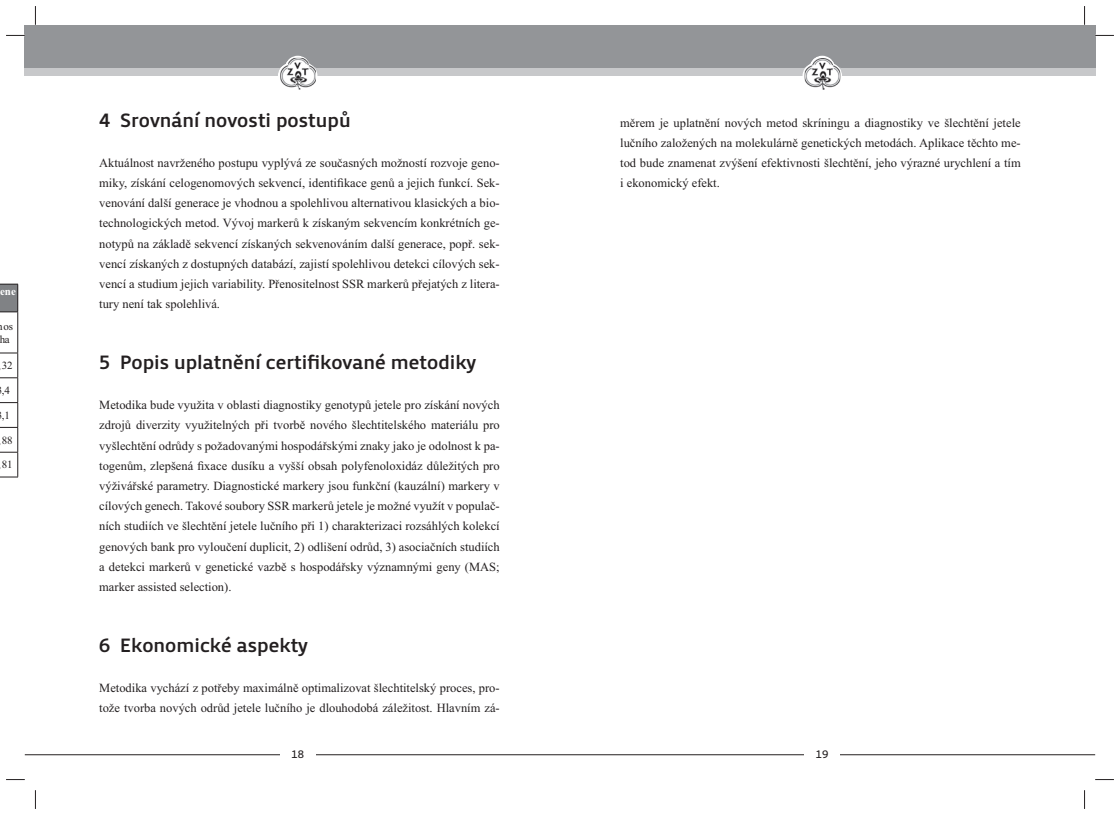
<style>
.page{position:relative;width:1120px;height:815px;background:#fff}
.page>*{position:absolute;margin:0;border:0;box-sizing:border-box;transform-origin:0 0}
.t1{font:20px "Priva Three Pro";color:#231f20}
.t2{font:12.5px/20.2px "Times New Roman";color:#231f20;text-align:justify}
.t3{font:11.25px "Priva Two Pro";color:#231f20}
.t4{font:11px/13.2px "Times New Roman";color:#231f20}
.t5{font:700 11px "Times New Roman";color:#fff}
</style>
<div class="page">
<div style="left:25px;top:44px;width:535px;height:32px;background:#c7c8ca"></div>
<div style="left:25px;top:25px;width:535px;height:42px;background:#939598"></div>
<svg style="left:278px;top:56px;width:39px;height:20px"></svg>
<hr style="left:25px;top:754px;width:535px;height:1px;background:#231f20">
<div style="left:280px;top:750px;width:35px;height:30px;background:#fff"></div>
<img style="left:280px;top:58px;width:36px;height:6px">
<img style="left:286px;top:58px;width:24px;height:6px">
<img style="left:280px;top:64px;width:15px;height:24px">
<img style="left:295px;top:64px;width:21px;height:25px">
<div style="left:560px;top:44px;width:535px;height:32px;background:#c7c8ca"></div>
<div style="left:560px;top:25px;width:535px;height:42px;background:#939598"></div>
<svg style="left:802px;top:56px;width:40px;height:25px"></svg>
<hr style="left:560px;top:754px;width:535px;height:1px;background:#231f20">
<div style="left:804px;top:750px;width:36px;height:30px;background:#fff"></div>
<img style="left:804px;top:58px;width:36px;height:6px">
<img style="left:810px;top:58px;width:24px;height:6px">
<img style="left:804px;top:64px;width:16px;height:24px">
<img style="left:820px;top:64px;width:20px;height:25px">
<svg style="left:0;top:284px;width:18px;height:29px"></svg>
<hr style="left:17px;top:312px;width:1px;height:41px;background:#231f20">
<svg style="left:0;top:353px;width:18px;height:125px"></svg>
<svg style="left:6px;top:35px;width:19px;height:1px"></svg>
<svg style="left:1095px;top:35px;width:19px;height:1px"></svg>
<svg style="left:6px;top:779px;width:19px;height:1px"></svg>
<svg style="left:1095px;top:779px;width:19px;height:1px"></svg>
<svg style="left:35px;top:6px;width:1px;height:19px"></svg>
<svg style="left:35px;top:790px;width:1px;height:19px"></svg>
<svg style="left:1084px;top:6px;width:1px;height:19px"></svg>
<svg style="left:1084px;top:790px;width:1px;height:19px"></svg>
<p class="t5" style="left:0;top:288px;width:17px">ene</p>
<p class="t4" style="left:-2px;top:320px;width:17px">nos ha</p>
<p class="t4" style="left:-1px;top:360px;width:15px">,32</p>
<p class="t4" style="left:2px;top:385px;width:10px">,4</p>
<p class="t4" style="left:2px;top:410px;width:10px">,1</p>
<p class="t4" style="left:-1px;top:434px;width:15px">,88</p>
<p class="t4" style="left:-1px;top:459px;width:15px">,81</p>
<h1 class="t1" style="left:99px;top:112px;width:253px">4 Srovnání novosti postupů</h1>
<p class="t2" style="left:99px;top:154px;width:402px">Aktuálnost navrženého postupu vyplývá ze současných možností rozvoje geno&shy;miky, získání celogenomových sekvencí, identifikace genů a jejich funkcí. Sek&shy;venování další generace je vhodnou a spolehlivou alternativou klasických a bio&shy;technologických metod. Vývoj markerů k získaným sekvencím konkrétních ge&shy;notypů na základě sekvencí získaných sekvenováním další generace, popř. sek&shy;vencí získaných z dostupných databází, zajistí spolehlivou detekci cílových sek&shy;vencí a studium jejich variability. Přenositelnost SSR markerů přejatých z litera&shy;tury není tak spolehlivá.</p>
<h1 class="t1" style="left:99px;top:355px;width:378px">5 Popis uplatnění certifikované metodiky</h1>
<p class="t2" style="left:99px;top:396px;width:402px">Metodika bude využita v oblasti diagnostiky genotypů jetele pro získání nových zdrojů diverzity využitelných při tvorbě nového šlechtitelského materiálu pro vyšlechtění odrůdy s požadovanými hospodářskými znaky jako je odolnost k pa&shy;togenům, zlepšená fixace dusíku a vyšší obsah polyfenoloxidáz důležitých pro výživářské parametry. Diagnostické markery jsou funkční (kauzální) markery v cílových genech. Takové soubory SSR markerů jetele je možné využít v populač&shy;ních studiích ve šlechtění jetele lučního při 1) charakterizaci rozsáhlých kolekcí genových bank pro vyloučení duplicit, 2) odlišení odrůd, 3) asociačních studiích a detekci markerů v genetické vazbě s hospodářsky významnými geny (MAS; marker assisted selection).</p>
<h1 class="t1" style="left:99px;top:637px;width:210px">6 Ekonomické aspekty</h1>
<p class="t2" style="left:99px;top:679px;width:402px">Metodika vychází z potřeby maximálně optimalizovat šlechtitelský proces, pro&shy;tože tvorba nových odrůd jetele lučního je dlouhodobá záležitost. Hlavním zá-</p>
<p class="t2" style="left:620px;top:113px;width:402px">měrem je uplatnění nových metod skríningu a diagnostiky ve šlechtění jetele lučního založených na molekulárně genetických metodách. Aplikace těchto me&shy;tod bude znamenat zvýšení efektivnosti šlechtění, jeho výrazné urychlení a tím i ekonomický efekt.</p>
<p class="t3" style="left:291px;top:750px;width:14px">18</p>
<p class="t3" style="left:816px;top:750px;width:14px">19</p>
</div>
